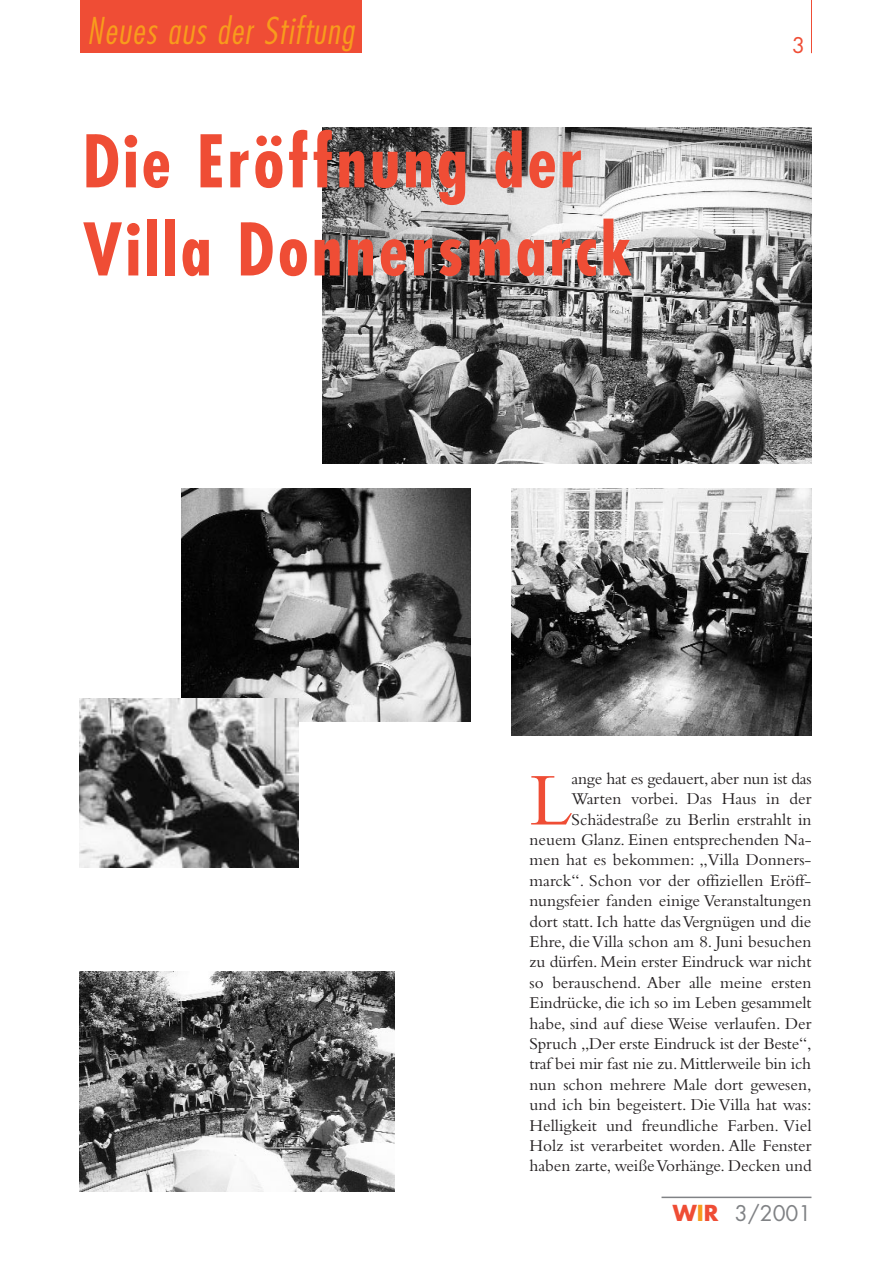
<style>
.page{position:relative;width:893px;height:1263px;background:#fff}
.page>*{position:absolute;margin:0;border:0;box-sizing:border-box;transform-origin:0 0}
.t1{font:77.85px "Bembo";color:#ef4d35}
.t2{font:700 condensed 70.5px/88.1px "Futura";letter-spacing:.05em;color:#ef4d35}
.t3{font:italic 300 condensed 36px "Futura";color:#f89c1c}
.t4{font:21px "Futura";color:#808285}
.t5{font:21px "Futura";color:#ef4d35}
.t6{font:17.25px/20.4px "Bembo";color:#231f20;text-align:right}
.s1{font-weight:700;font-size:21.45px;color:#ef4d35}
.s2{font-weight:700;font-size:21.45px;color:#f89c1c}
</style>
<div class="page">
<div style="left:80px;top:0;width:281px;height:53px;background:#ef4d35"></div>
<hr style="left:811px;top:0;width:1px;height:53px;background:#ef4d35">
<hr style="left:661px;top:1197px;width:150px;height:1px;background:#808285">
<img style="left:323px;top:128px;width:488px;height:335px">
<img style="left:182px;top:489px;width:289px;height:232px">
<img style="left:511px;top:489px;width:300px;height:246px">
<img style="left:80px;top:698px;width:218px;height:169px">
<img style="left:80px;top:971px;width:314px;height:220px">
<h3 class="t3" style="left:87px;top:14px;width:274px">Neues aus der Stiftung</h3>
<h2 class="t2" style="left:83px;top:122px;width:551px">Die Eröffnung der<br>Villa Donnersmarck</h2>
<p class="t5" style="left:792px;top:36px;width:14px">3</p>
<p class="t6" style="left:529px;top:769px;width:283px">ange hat es gedauert,aber nun ist das Warten vorbei. Das Haus in der Schädestraße zu Berlin erstrahlt in neuem Glanz. Einen entsprechenden Na&shy;men hat es bekommen: „Villa Donners&shy;marck“. Schon vor der offiziellen Eröff&shy;nungsfeier fanden einige Veranstaltungen dort statt. Ich hatte das Vergnügen und die Ehre, die Villa schon am 8. Juni besuchen zu dürfen. Mein erster Eindruck war nicht so berauschend. Aber alle meine ersten Eindrücke, die ich so im Leben gesammelt habe, sind auf diese Weise verlaufen. Der Spruch „Der erste Eindruck ist der Beste“, traf bei mir fast nie zu. Mittlerweile bin ich nun schon mehrere Male dort gewesen, und ich bin begeistert. Die Villa hat was:<br>Helligkeit und freundliche Farben. Viel Holz ist verarbeitet worden. Alle Fenster haben zarte, weiße Vorhänge. Decken und</p>
<h1 class="t1" style="left:529px;top:769px;width:44px">L</h1>
<p class="t4" style="left:673px;top:1204px;width:140px"><span class="s1">W</span><span class="s2">I</span><span class="s1">R</span> 3/2001</p>
</div>
